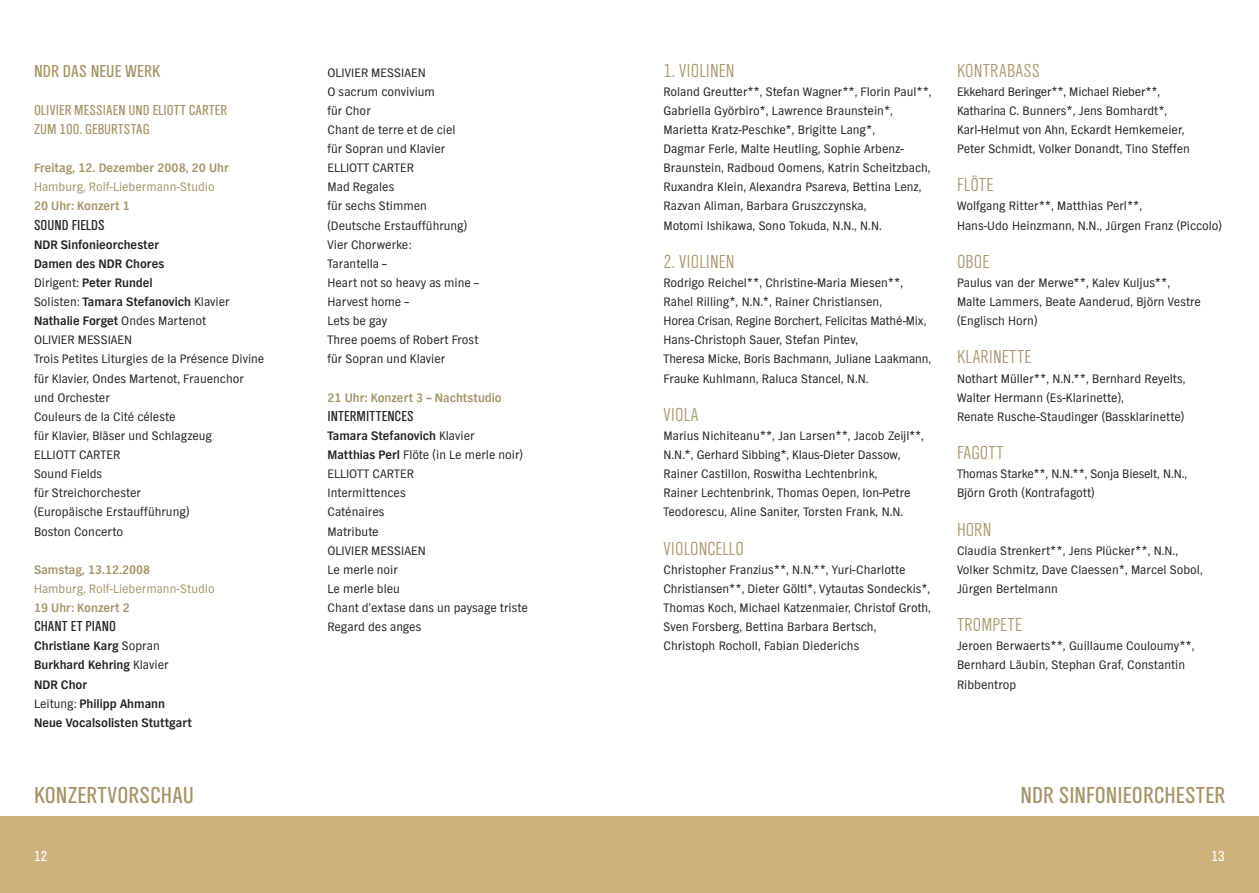
<style>
.page{position:relative;width:1259px;height:893px;background:#fff}
.page>*{position:absolute;margin:0;border:0;box-sizing:border-box;transform-origin:0 0}
.t1{font:24px "NDR Sans Cond";color:#a69467}
.t2{font:300 19.5px "NDR Sans Cond";color:#a69467}
.t3{font:18px "NDR Sans Cond";color:#a69467}
.t4{font:15px/19.2px "NDR Sans Cond";color:#a69467}
.t5{font:15px "NDR Sans Cond";color:#20231e}
.t6{font:15px "NDR Sans Cond";color:#fff}
.t7{font:12.75px/19.2px "NDR Sans";color:#20231e}
.t8{font:700 12.75px "NDR Sans";color:#a69467}
.t9{font:700 12.75px/19.2px "NDR Sans";color:#20231e}
.t10{font:12.75px "NDR Sans";color:#a69467}
.s1{font-weight:700}
.s2{font-weight:400}
</style>
<div class="page">
<div style="left:0;top:816px;width:1259px;height:77px;background:#ccb27b"></div>
<h3 class="t3" style="left:34px;top:64px;width:128px">NDR DAS NEUE WERK</h3>
<p class="t4" style="left:34px;top:101px;width:195px">OLIVIER MESSIAEN UND ELIOTT CARTER<br>ZUM 100. GEBURTSTAG</p>
<p class="t8" style="left:34px;top:163px;width:196px">Freitag, 12. Dezember 2008, 20 Uhr</p>
<p class="t10" style="left:34px;top:182px;width:182px">Hamburg, Rolf-Liebermann-Studio</p>
<p class="t8" style="left:34px;top:201px;width:97px">20 Uhr: Konzert 1</p>
<p class="t5" style="left:34px;top:219px;width:72px">SOUND FIELDS</p>
<p class="t7" style="left:34px;top:236px;width:232px"><span class="s1">NDR Sinfonieorchester<br>Damen des NDR Chores<br></span>Dirigent: <span class="s1">Peter Rundel<br></span>Solisten: <span class="s1">Tamara Stefanovich</span> Klavier<br><span class="s1">Nathalie Forget</span> Ondes Martenot<br>OLIVIER MESSIAEN<br>Trois Petites Liturgies de la Présence Divine für Klavier, Ondes Martenot, Frauenchor und Orchester<br>Couleurs de la Cité céleste<br>für Klavier, Bläser und Schlagzeug<br>ELLIOTT CARTER<br>Sound Fields<br>für Streichorchester<br>(Europäische Erstaufführung)<br>Boston Concerto</p>
<p class="t8" style="left:34px;top:565px;width:118px">Samstag, 13.12.2008</p>
<p class="t10" style="left:34px;top:584px;width:182px">Hamburg, Rolf-Liebermann-Studio</p>
<p class="t8" style="left:34px;top:603px;width:97px">19 Uhr: Konzert 2</p>
<p class="t5" style="left:34px;top:621px;width:83px">CHANT ET PIANO</p>
<p class="t9" style="left:34px;top:638px;width:159px">Christiane Karg <span class="s2">Sopran<br></span>Burkhard Kehring <span class="s2">Klavier<br></span>NDR Chor<br><span class="s2">Leitung:</span> Philipp Ahmann<br>Neue Vocalsolisten Stuttgart</p>
<p class="t7" style="left:327px;top:64px;width:153px">OLIVIER MESSIAEN<br>O sacrum convivium<br>für Chor<br>Chant de terre et de ciel<br>für Sopran und Klavier<br>ELLIOTT CARTER<br>Mad Regales<br>für sechs Stimmen (Deutsche Erstaufführung)<br>Vier Chorwerke:<br>Tarantella –<br>Heart not so heavy as mine –<br>Harvest home –<br>Lets be gay<br>Three poems of Robert Frost für Sopran und Klavier</p>
<p class="t8" style="left:327px;top:393px;width:176px">21 Uhr: Konzert 3 – Nachtstudio</p>
<p class="t5" style="left:327px;top:410px;width:88px">INTERMITTENCES</p>
<p class="t7" style="left:327px;top:427px;width:202px"><span class="s1">Tamara Stefanovich</span> Klavier<br><span class="s1">Matthias Perl</span> Flöte (in Le merle noir)<br>ELLIOTT CARTER<br>Intermittences<br>Caténaires<br>Matribute<br>OLIVIER MESSIAEN<br>Le merle noir<br>Le merle bleu<br>Chant d’extase dans un paysage triste<br>Regard des anges</p>
<h2 class="t2" style="left:663px;top:64px;width:72px">1. VIOLINEN</h2>
<p class="t7" style="left:663px;top:83px;width:269px">Roland Greutter**, Stefan Wagner**, Florin Paul**, Gabriella Györbiro*, Lawrence Braunstein*, Marietta Kratz-Peschke*, Brigitte Lang*,<br>Dagmar Ferle, Malte Heutling, Sophie Arbenz-Braunstein, Radboud Oomens, Katrin Scheitzbach, Ruxandra Klein, Alexandra Psareva, Bettina Lenz, Razvan Aliman, Barbara Gruszczynska,<br>Motomi Ishikawa, Sono Tokuda, N.N., N.N.</p>
<h2 class="t2" style="left:663px;top:255px;width:72px">2. VIOLINEN</h2>
<p class="t7" style="left:663px;top:274px;width:269px">Rodrigo Reichel**, Christine-Maria Miesen**, Rahel Rilling*, N.N.*, Rainer Christiansen,<br>Horea Crisan, Regine Borchert, Felicitas Mathé-Mix, Hans-Christoph Sauer, Stefan Pintev,<br>Theresa Micke, Boris Bachmann, Juliane Laakmann, Frauke Kuhlmann, Raluca Stancel, N.N.</p>
<h2 class="t2" style="left:663px;top:408px;width:36px">VIOLA</h2>
<p class="t7" style="left:663px;top:427px;width:262px">Marius Nichiteanu**, Jan Larsen**, Jacob Zeijl**, N.N.*, Gerhard Sibbing*, Klaus-Dieter Dassow, Rainer Castillon, Roswitha Lechtenbrink,<br>Rainer Lechtenbrink, Thomas Oepen, Ion-Petre Teodorescu, Aline Saniter, Torsten Frank, N.N.</p>
<h2 class="t2" style="left:663px;top:542px;width:82px">VIOLONCELLO</h2>
<p class="t7" style="left:663px;top:561px;width:269px">Christopher Franzius**, N.N.**, Yuri-Charlotte Christiansen**, Dieter Göltl*, Vytautas Sondeckis*, Thomas Koch, Michael Katzenmaier, Christof Groth, Sven Forsberg, Bettina Barbara Bertsch, Christoph Rocholl, Fabian Diederichs</p>
<h2 class="t2" style="left:957px;top:64px;width:85px">KONTRABASS</h2>
<p class="t7" style="left:957px;top:83px;width:234px">Ekkehard Beringer**, Michael Rieber**, Katharina C. Bunners*, Jens Bomhardt*, Karl-Helmut von Ahn, Eckardt Hemkemeier, Peter Schmidt, Volker Donandt, Tino Steffen</p>
<h2 class="t2" style="left:957px;top:178px;width:38px">FLÖTE</h2>
<p class="t7" style="left:957px;top:197px;width:266px">Wolfgang Ritter**, Matthias Perl**,<br>Hans-Udo Heinzmann, N.N., Jürgen Franz (Piccolo)</p>
<h2 class="t2" style="left:957px;top:255px;width:34px">OBOE</h2>
<p class="t7" style="left:957px;top:274px;width:246px">Paulus van der Merwe**, Kalev Kuljus**,<br>Malte Lammers, Beate Aanderud, Björn Vestre (Englisch Horn)</p>
<h2 class="t2" style="left:957px;top:351px;width:76px">KLARINETTE</h2>
<p class="t7" style="left:957px;top:370px;width:230px">Nothart Müller**, N.N.**, Bernhard Reyelts,<br>Walter Hermann (Es-Klarinette),<br>Renate Rusche-Staudinger (Bassklarinette)</p>
<h2 class="t2" style="left:957px;top:446px;width:48px">FAGOTT</h2>
<p class="t7" style="left:957px;top:465px;width:232px">Thomas Starke**, N.N.**, Sonja Bieselt, N.N.,<br>Björn Groth (Kontrafagott)</p>
<h2 class="t2" style="left:957px;top:523px;width:36px">HORN</h2>
<p class="t7" style="left:957px;top:542px;width:247px">Claudia Strenkert**, Jens Plücker**, N.N.,<br>Volker Schmitz, Dave Claessen*, Marcel Sobol,<br>Jürgen Bertelmann</p>
<h2 class="t2" style="left:957px;top:618px;width:67px">TROMPETE</h2>
<p class="t7" style="left:957px;top:637px;width:239px">Jeroen Berwaerts**, Guillaume Couloumy**,<br>Bernhard Läubin, Stephan Graf, Constantin<br>Ribbentrop</p>
<h1 class="t1" style="left:34px;top:786px;width:161px">KONZERTVORSCHAU</h1>
<h1 class="t1" style="left:1020px;top:786px;width:206px">NDR SINFONIEORCHESTER</h1>
<p class="t6" style="left:34px;top:850px;width:15px">12</p>
<p class="t6" style="left:1211px;top:850px;width:15px">13</p>
</div>
